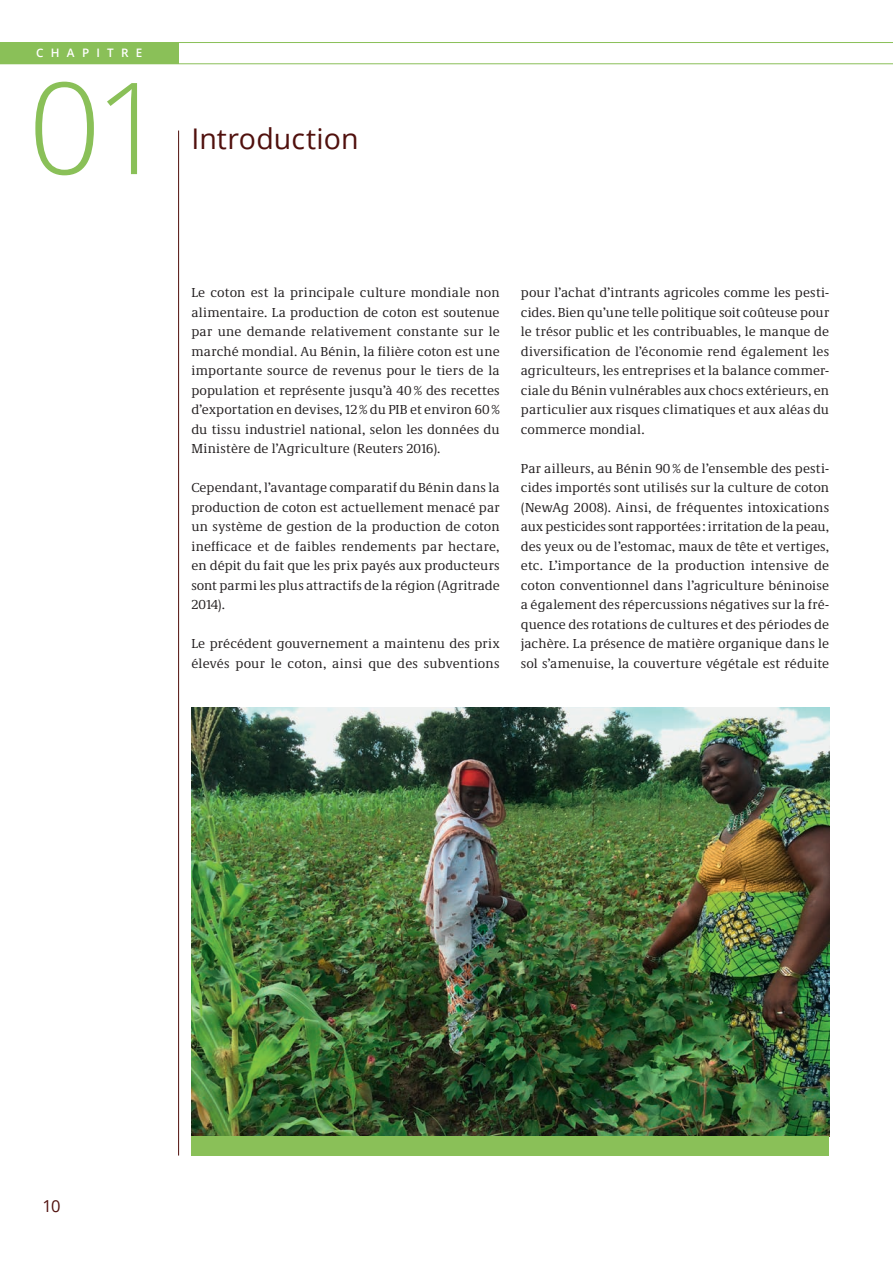
<style>
.page{position:relative;width:893px;height:1263px;background:#fff}
.page>*{position:absolute;margin:0;border:0;box-sizing:border-box;transform-origin:0 0}
.t1{font:300 127.5px "Open Sans";color:#8ac058}
.t2{font:28.5px "Open Sans";letter-spacing:.005em;color:#50100d}
.t3{font:16.5px "Open Sans";color:#50100d}
.t4{font:13.5px/19.5px "Demos Next Pro";letter-spacing:.01em;color:#231f20;text-align:justify}
.t5{font:600 11.7px "Open Sans";letter-spacing:.625em;color:#fff}
</style>
<div class="page">
<hr style="left:0;top:42px;width:893px;height:1px;background:#8ac058">
<hr style="left:0;top:63px;width:893px;height:1px;background:#8ac058">
<div style="left:0;top:43px;width:179px;height:21px;background:#8ac058"></div>
<hr style="left:178px;top:131px;width:1px;height:1024px;background:#50100d">
<img style="left:191px;top:707px;width:638px;height:429px">
<div style="left:191px;top:1136px;width:638px;height:19px;background:#8ac058"></div>
<p class="t5" style="left:36px;top:45px;width:108px">CHAPitre</p>
<h1 class="t1" style="left:28px;top:40px;width:141px">01</h1>
<h2 class="t2" style="left:191px;top:119px;width:169px">Introduction</h2>
<p class="t4" style="left:191px;top:283px;width:310px">Le coton est la principale culture mondiale non alimentaire. La production de coton est soutenue par une demande relativement constante sur le marché mondial. Au Bénin, la filière coton est une importante source de revenus pour le tiers de la population et représente jusqu’à 40 % des recettes d’exportation en devises, 12 % du PIB et environ 60 % du tissu industriel national, selon les données du Ministère de l’Agriculture (Reuters 2016).</p>
<p class="t4" style="left:191px;top:477px;width:310px">Cependant, l’avantage comparatif du Bénin dans la production de coton est actuellement menacé par un système de gestion de la production de coton inefficace et de faibles rendements par hectare, en dépit du fait que les prix payés aux producteurs sont parmi les plus attractifs de la région (Agritrade 2014).</p>
<p class="t4" style="left:191px;top:633px;width:310px">Le précédent gouvernement a maintenu des prix élevés pour le coton, ainsi que des subventions</p>
<p class="t4" style="left:521px;top:282px;width:310px">pour l’achat d’intrants agricoles comme les pesti&shy;cides. Bien qu’une telle politique soit coûteuse pour le trésor public et les contribuables, le manque de diversification de l’économie rend également les agriculteurs, les entreprises et la balance commer&shy;ciale du Bénin vulnérables aux chocs extérieurs, en particulier aux risques climatiques et aux aléas du commerce mondial.</p>
<p class="t4" style="left:521px;top:458px;width:310px">Par ailleurs, au Bénin 90 % de l’ensemble des pesti&shy;cides importés sont utilisés sur la culture de coton (NewAg 2008). Ainsi, de fréquentes intoxications aux pesticides sont rapportées: irritation de la peau, des yeux ou de l’estomac, maux de tête et vertiges, etc. L’importance de la production intensive de coton conventionnel dans l’agriculture béninoise a également des répercussions négatives sur la fré&shy;quence des rotations de cultures et des périodes de jachère. La présence de matière organique dans le sol s’amenuise, la couverture végétale est réduite</p>
<p class="t3" style="left:43px;top:1194px;width:20px">10</p>
</div>
